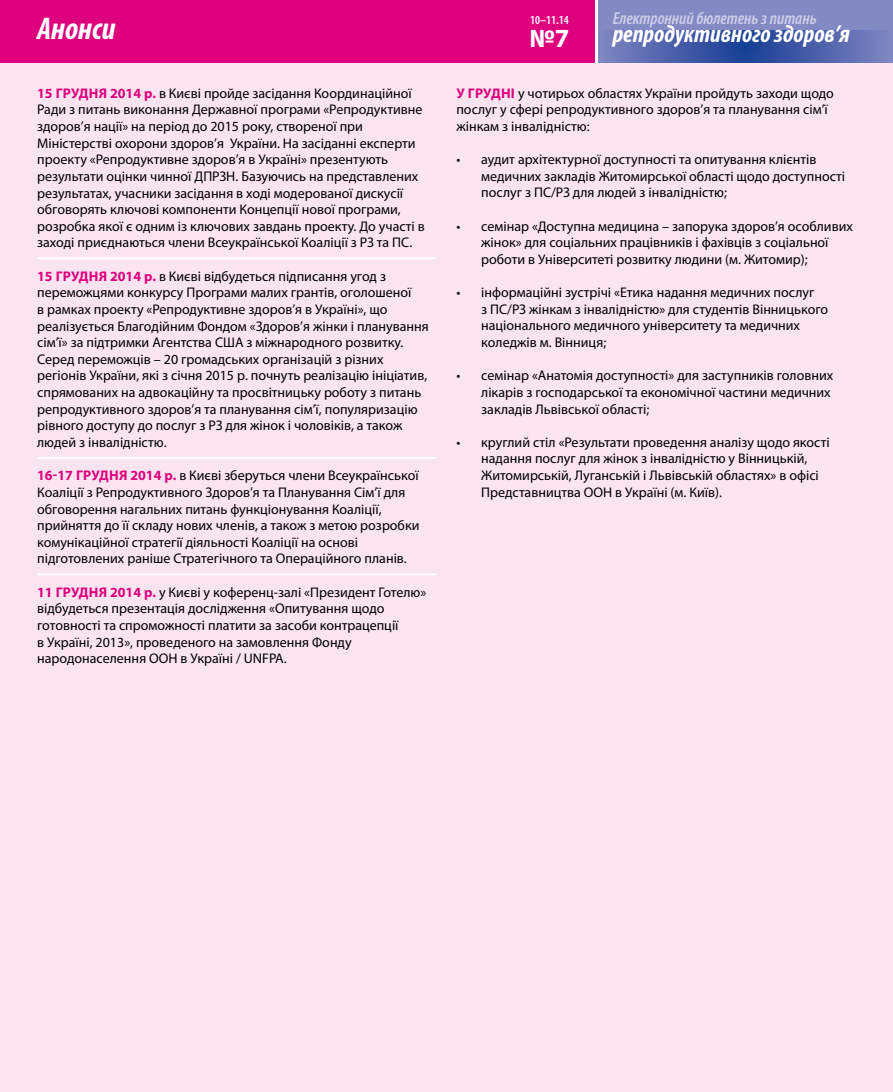
<style>
.page{position:relative;width:893px;height:1092px;background:#fff}
.page>*{position:absolute;margin:0;border:0;box-sizing:border-box;transform-origin:0 0}
.t1{font:italic 700 condensed 31.5px "Myriad Pro";color:#fff}
.t2{font:700 26.25px "Myriad Pro";color:#fff}
.t3{font:italic 700 condensed 24.5px "Myriad Pro";color:#fff}
.t4{font:italic 600 condensed 17.5px "Myriad Pro";color:#cecfe9}
.t5{font:14px/16.6px "Myriad Pro";color:#000}
.t6{font:700 14px "Myriad Pro";color:#de007d}
.t7{font:600 condensed 12.25px "Myriad Pro";color:#fff}
.s1{font-weight:700;color:#de007d}
</style>
<div class="page">
<div style="left:0;top:0;width:893px;height:1091px;background:#fae4f0"></div>
<hr style="left:37px;top:257px;width:400px;height:2px;background:#fff">
<hr style="left:37px;top:457px;width:400px;height:2px;background:#fff">
<hr style="left:37px;top:573px;width:400px;height:2px;background:#fff">
<div style="left:0;top:0;width:893px;height:62px;background:#de007d"></div>
<div style="left:595px;top:0;width:298px;height:62px;background:#8389c3"></div>
<svg style="left:597px;top:30px;width:283px;height:32px"></svg>
<hr style="left:595px;top:0;width:2px;height:62px;background:#fff">
<h1 class="t1" style="left:37px;top:9px;width:80px">Анонси</h1>
<p class="t5" style="left:37px;top:85px;width:389px;text-indent:52px"><span class="s1">ня 2014 р.</span> в Києві пройде засідання Координаційної Ради з питань виконання Державної програми «Репродуктивне здоров’я нації» на період до 2015 року, створеної при Міністерстві охорони здоров’я України. На засіданні експерти проекту «Репродуктивне здоров’я в Україні» презентують результати оцінки чинної ДПРЗН . Базуючись на представлених результатах, учасники засідання в ході модерованої дискусії обговорять ключові компоненти Концепції нової програми, розробка якої є одним із ключових завдань проекту. До участі в заході приєднаються члени Всеукраїнської Коаліції з РЗ та ПС.</p>
<p class="t6" style="left:37px;top:267px;width:28px">15 груд</p>
<p class="t6" style="left:37px;top:84px;width:28px">15 груд</p>
<p class="t5" style="left:37px;top:267px;width:393px;text-indent:52px"><span class="s1">ня 2014 р.</span> в Києві відбудеться підписання угод з переможцями конкурсу Програми малих грантів, оголошеної<br>в рамках проекту «Репродуктивне здоров’я в Україні», що реалізується Благодійним Фондом «Здоров’я жінки і планування сім’ї» за підтримки Агентства США з міжнародного розвитку.<br>Серед переможців – 20 громадських організацій з різних регіонів України, які з січня 2015 р. почнуть реалізацію ініціатив, спрямованих на адвокаційну та просвітницьку роботу з питань репродуктивного здоров’я та планування сім’ї, популяризацію рівного доступу до послуг з РЗ для жінок і чоловіків, а також людей з інвалідністю.</p>
<p class="t6" style="left:37px;top:466px;width:48px">16-17 груд</p>
<p class="t5" style="left:37px;top:467px;width:384px;text-indent:72px"><span class="s1">ня 2014 р.</span> в Києві зберуться члени Всеукраїнської Коаліції з Репродуктивного Здоров’я та Планування Сім’ї для обговорення нагальних питань функціонування Коаліції, прийняття до її складу нових членів, а також з метою розробки комунікаційної стратегії діяльності Коаліції на основі підготовлених раніше Стратегічного та Операційного планів.</p>
<p class="t6" style="left:37px;top:582px;width:28px">11 груд</p>
<p class="t5" style="left:37px;top:583px;width:391px;text-indent:52px"><span class="s1">ня 2014 р.</span> у Києві у коференц-залі «Президент Готелю» відбудеться презентація дослідження «Опитування щодо готовності та спроможності платити за засоби контрацепції<br>в Україні, 2013», проведеного на замовлення Фонду народонаселення ООН в Україні / UNFPA.</p>
<p class="t7" style="left:530px;top:12px;width:40px">10–11.14</p>
<p class="t4" style="left:613px;top:7px;width:206px">Електронний бюлетень з питань</p>
<h2 class="t2" style="left:529px;top:22px;width:42px">№7</h2>
<h3 class="t3" style="left:613px;top:19px;width:238px">репродуктивного здоров’я</h3>
<p class="t5" style="left:456px;top:84px;width:379px;text-indent:45px"><span class="s1">ні</span> у чотирьох областях України пройдуть заходи щодо послуг у сфері репродуктивного здоров’я та планування сім’ї жінкам з інвалідністю:</p>
<p class="t5" style="left:481px;top:151px;width:365px;text-indent:-25px">• аудит архітектурної доступності та опитування клієнтів медичних закладів Житомирської області щодо доступності послуг з ПС/РЗ для людей з інвалідністю;</p>
<p class="t5" style="left:481px;top:217px;width:373px;text-indent:-25px">• семінар «Доступна медицина – запорука здоров’я особливих жінок» для соціальних працівників і фахівців з соціальної роботи в Університеті розвитку людини (м. Житомир);</p>
<p class="t5" style="left:481px;top:284px;width:348px;text-indent:-25px">• інформаційні зустрічі «Етика надання медичних послуг<br>з ПС/РЗ жінкам з інвалідністю» для студентів Вінницького національного медичного університету та медичних коледжів м. Вінниця;</p>
<p class="t5" style="left:481px;top:367px;width:354px;text-indent:-25px">• семінар «Анатомія доступності» для заступників головних лікарів з господарської та економічної частини медичних закладів Львівської області;</p>
<p class="t5" style="left:481px;top:433px;width:350px;text-indent:-25px">• круглий стіл «Результати проведення аналізу щодо якості надання послуг для жінок з інвалідністю у Вінницькій, Житомирській, Луганській і Львівській областях» в офісі Представництва ООН в Україні (м. Київ).</p>
<p class="t6" style="left:457px;top:84px;width:21px">У груд</p>
</div>
